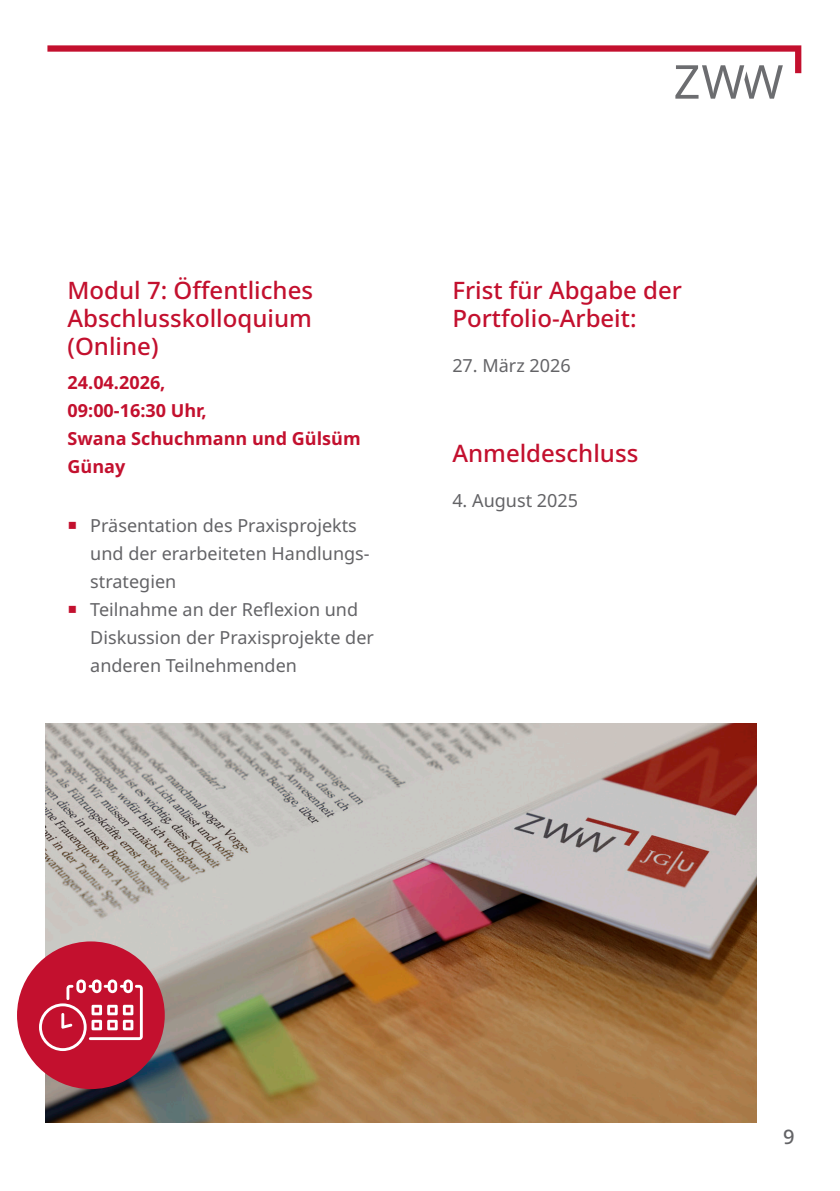
<style>
.page{position:relative;width:840px;height:1191px;background:#fff}
.page>*{position:absolute;margin:0;border:0;box-sizing:border-box;transform-origin:0 0}
.U2_-_rot_-_Noto_medium{font:24px/28px "Noto Sans";color:#c3102e;text-align:justify}
.t1{font:20px "Noto Sans";color:#636366}
.Bodytext_-_grau_-_flatter_-_Noto_regular{font:18px/28px "Noto Sans";color:#636366}
.Higtligts_-_rot_-_Noto_bold{font:700 18px/28px "Noto Sans";color:#c3102e}
</style>
<div class="page">
<svg style="left:47px;top:45px;width:753px;height:54px"></svg>
<img style="left:45px;top:723px;width:710px;height:400px">
<div style="left:17px;top:941px;width:148px;height:148px;background:#c3102e;border-radius:50%"></div>
<svg style="left:39px;top:979px;width:104px;height:72px"></svg>
<p class="U2_-_rot_-_Noto_medium" style="left:68px;top:277px;width:247px">Modul 7: Öffentliches Abschlusskolloquium (Online)</p>
<p class="Higtligts_-_rot_-_Noto_bold" style="left:68px;top:368px;width:294px">24.04.2026,<br>09:00-16:30 Uhr,<br>Swana Schuchmann und Gülsüm<br>Günay</p>
<p class="Bodytext_-_grau_-_flatter_-_Noto_regular" style="left:90px;top:512px;width:281px">Präsentation des Praxisprojekts und der erarbeiteten Handlungs&shy;strategien</p>
<p class="Bodytext_-_grau_-_flatter_-_Noto_regular" style="left:90px;top:596px;width:285px">Teilnahme an der Reflexion und<br>Diskussion der Praxisprojekte der anderen Teilnehmenden</p>
<p class="U2_-_rot_-_Noto_medium" style="left:452px;top:277px;width:231px">Frist für Abgabe der<br>Portfolio-Arbeit:</p>
<p class="Bodytext_-_grau_-_flatter_-_Noto_regular" style="left:452px;top:352px;width:120px">27. März 2026</p>
<p class="U2_-_rot_-_Noto_medium" style="left:452px;top:440px;width:187px">Anmeldeschluss</p>
<p class="Bodytext_-_grau_-_flatter_-_Noto_regular" style="left:452px;top:487px;width:127px">4. August 2025</p>
<p class="t1" style="left:782px;top:1123px;width:13px">9</p>
</div>
